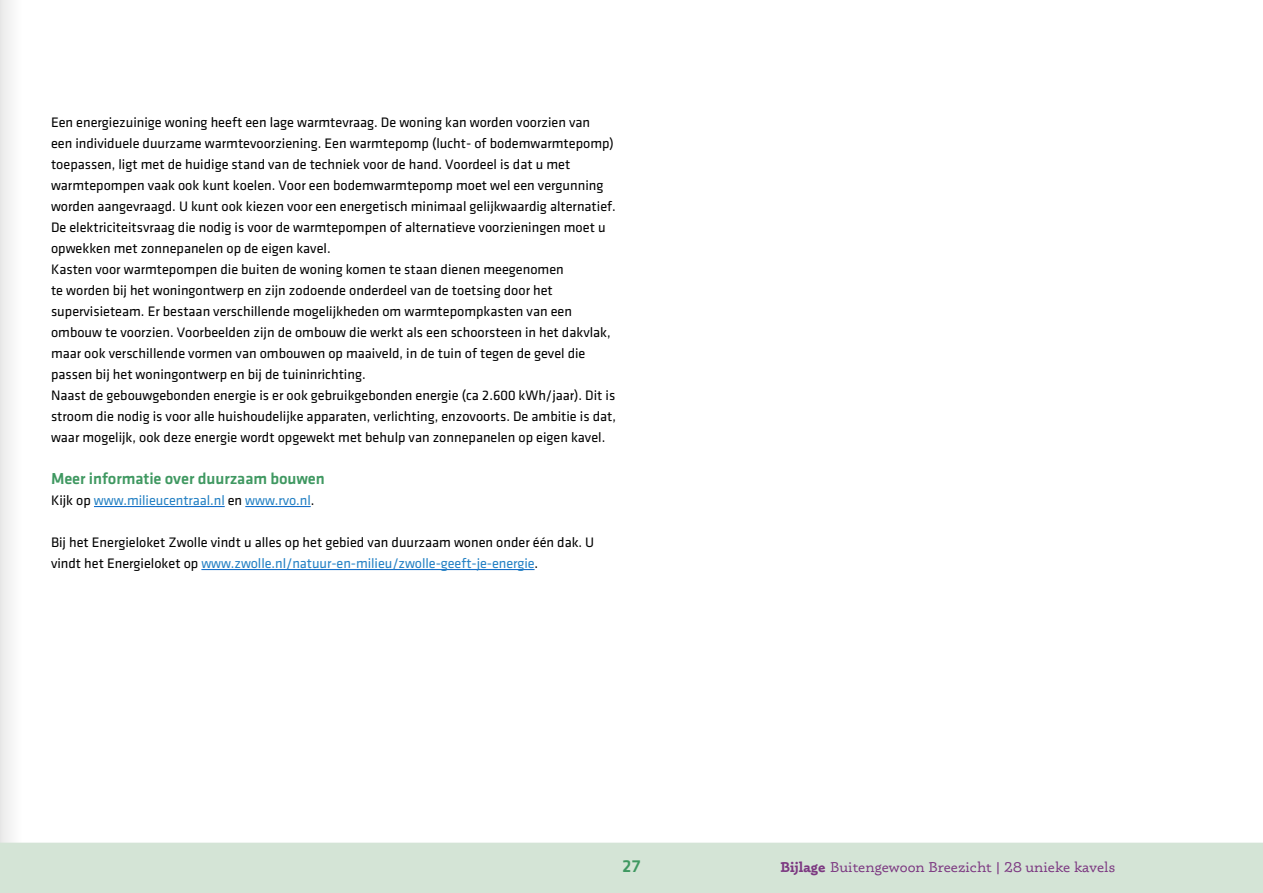
<style>
.page{position:relative;width:1263px;height:893px;background:#fff}
.page>*{position:absolute;margin:0;border:0;box-sizing:border-box;transform-origin:0 0}
.t1{font:18px "Klavika Medium TF";color:#3f9861}
.tussenkopje{font:16.5px "Klavika Medium TF";letter-spacing:-.005em;color:#3f9861}
.tussenkopje-2{font:14.25px/21px "Klavika Regular TF";color:#000}
.t2{font:14.25px "Phoreus Cherokee";color:#7c3881}
.tussenkopje-3{font:14.25px "Klavika Regular TF";letter-spacing:-.005em;color:#2581c4}
.s1{color:#000}
.s2{color:#2581c4}
.s3{font-weight:700}
</style>
<div class="page">
<div style="left:0;top:0;width:21px;height:893px;background:#f4f4f4"></div>
<hr style="left:94px;top:506px;width:131px;height:1px;background:#0063c5">
<hr style="left:245px;top:506px;width:66px;height:1px;background:#0063c5">
<hr style="left:201px;top:569px;width:334px;height:1px;background:#0063c5">
<svg style="left:0;top:755px;width:1263px;height:138px"></svg>
<p class="tussenkopje-2" style="left:51px;top:112px;width:566px">Een energiezuinige woning heeft een lage warmtevraag. De woning kan worden voorzien van<br>een individuele duurzame warmtevoorziening. Een warmtepomp (lucht- of bodemwarmtepomp) toepassen, ligt met de huidige stand van de techniek voor de hand. Voordeel is dat u met warmtepompen vaak ook kunt koelen. Voor een bodemwarmtepomp moet wel een vergunning worden aangevraagd. U kunt ook kiezen voor een energetisch minimaal gelijkwaardig alternatief.<br>De elektriciteitsvraag die nodig is voor de warmtepompen of alternatieve voorzieningen moet u opwekken met zonnepanelen op de eigen kavel.</p>
<p class="tussenkopje-2" style="left:51px;top:259px;width:561px">Kasten voor warmtepompen die buiten de woning komen te staan dienen meegenomen<br>te worden bij het woningontwerp en zijn zodoende onderdeel van de toetsing door het supervisieteam. Er bestaan verschillende mogelijkheden om warmtepompkasten van een ombouw te voorzien. Voorbeelden zijn de ombouw die werkt als een schoorsteen in het dakvlak, maar ook verschillende vormen van ombouwen op maaiveld, in de tuin of tegen de gevel die passen bij het woningontwerp en bij de tuininrichting.</p>
<p class="tussenkopje-2" style="left:51px;top:385px;width:566px;text-align:justify">Naast de gebouwgebonden energie is er ook gebruikgebonden energie (ca 2.600 kWh/jaar). Dit is stroom die nodig is voor alle huishoudelijke apparaten, verlichting, enzovoorts. De ambitie is dat, waar mogelijk, ook deze energie wordt opgewekt met behulp van zonnepanelen op eigen kavel.</p>
<p class="tussenkopje" style="left:51px;top:469px;width:275px">Meer informatie over duurzaam bouwen</p>
<p class="tussenkopje-3" style="left:51px;top:493px;width:265px"><span class="s1">Kijk op</span> www.milieucentraal.nl <span class="s1">en</span> www.rvo.nl<span class="s1">.</span></p>
<p class="tussenkopje-2" style="left:51px;top:532px;width:545px">Bij het Energieloket Zwolle vindt u alles op het gebied van duurzaam wonen onder één dak. U vindt het Energieloket op <span class="s2">www.zwolle.nl/natuur-en-milieu/zwolle-geeft-je-energie</span>.</p>
<p class="t1" style="left:622px;top:856px;width:20px">27</p>
<p class="t2" style="left:780px;top:859px;width:336px"><span class="s3">Bijlage</span> Buitengewoon Breezicht | 28 unieke kavels</p>
</div>
